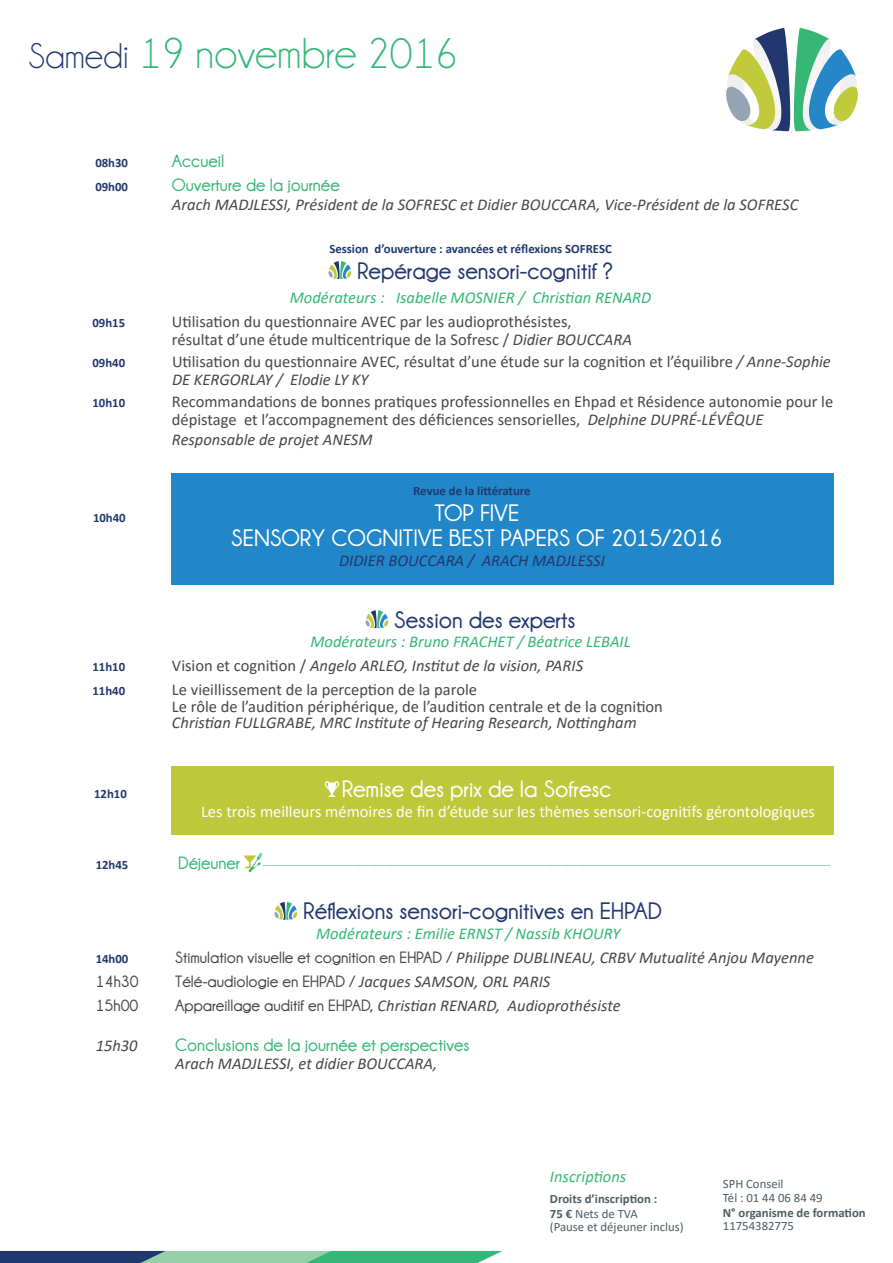
<style>
.page{position:relative;width:893px;height:1263px;background:#fff}
.page>*{position:absolute;margin:0;border:0;box-sizing:border-box;transform-origin:0 0}
.t1{font:43.5px "Champagne&Limousines";color:#34b776}
.t2{font:700 24px "Champagne&Limousines";color:#21386e}
.t3{font:700 24px/25.5px "Champagne&Limousines";color:#fff;text-align:center}
.t4{font:700 18px "Champagne&Limousines";color:#34b776}
.t5{font:16.5px/18px "Calibri";color:#464748}
.t6{font:italic 16.5px "Calibri";color:#464748}
.t7{font:italic 16.5px "Calibri";color:#34b776}
.t8{font:16.5px "Calibri";color:#fff}
.t9{font:700 16.5px "Champagne&Limousines";color:#464748}
.t10{font:italic 16.5px "Calibri";color:#21386e}
.t11{font:700 13.5px "Champagne&Limousines";color:#92d0a7}
.t12{font:700 12.75px "Calibri";color:#21386e}
.t13{font:12.75px/13.5px "Calibri";color:#4e5d65}
.t14{font:700 12.75px/15px "Calibri";color:#4e5d65}
.s1{font-size:36px;color:#21386e}
.s2{font-style:italic}
.s3{font-style:normal}
.s4{font-size:18px;color:#34b776}
.s5{font-family:"Champagne&Limousines";font-weight:700;font-style:normal}
.s6{font-family:"Calibri";font-weight:400;font-style:italic}
.s7{font-weight:400}
</style>
<div class="page">
<svg style="left:0;top:1251px;width:503px;height:12px;background:#539a88"></svg>
<svg style="left:328px;top:261px;width:23px;height:18px"></svg>
<div style="left:171px;top:473px;width:663px;height:111px;background:#2287c8"></div>
<svg style="left:726px;top:28px;width:132px;height:103px"></svg>
<svg style="left:366px;top:610px;width:22px;height:18px"></svg>
<div style="left:171px;top:766px;width:663px;height:68px;background:#bdc93b"></div>
<svg style="left:325px;top:781px;width:14px;height:16px"></svg>
<svg style="left:243px;top:852px;width:20px;height:21px"></svg>
<svg style="left:274px;top:902px;width:23px;height:18px"></svg>
<h1 class="t1" style="left:28px;top:29px;width:431px"><span class="s1">Samedi</span> 19 novembre 2016</h1>
<p class="t12" style="left:95px;top:154px;width:34px">08h30</p>
<p class="t4" style="left:172px;top:151px;width:54px">Accueil</p>
<p class="t12" style="left:95px;top:178px;width:34px">09h00</p>
<p class="t4" style="left:172px;top:175px;width:169px">Ouverture de la journée</p>
<p class="t6" style="left:172px;top:193px;width:628px">Arach MADJLESSI, Président de la SOFRESC et Didier BOUCCARA, Vice-Président de la SOFRESC</p>
<p class="t12" style="left:329px;top:240px;width:284px">Session d’ouverture : avancées et réflexions SOFRESC</p>
<h2 class="t2" style="left:357px;top:257px;width:257px">Repérage sensori-cognitif ?</h2>
<p class="t7" style="left:290px;top:286px;width:363px">Modérateurs : Isabelle MOSNIER / Christian RENARD</p>
<p class="t12" style="left:92px;top:313px;width:34px">09h15</p>
<p class="t5" style="left:172px;top:312px;width:461px">Utilisation du questionnaire AVEC par les audioprothésistes,<br>résultat d’une étude multicentrique de la Sofresc / <span class="s2">Didier BOUCCARA</span></p>
<p class="t12" style="left:92px;top:353px;width:34px">09h40</p>
<p class="t5" style="left:172px;top:352px;width:660px">Utilisation du questionnaire AVEC, résultat d’une étude sur la cognition et l’équilibre <span class="s2">/ Anne-Sophie<br>DE KERGORLAY / Elodie LY KY</span></p>
<p class="t12" style="left:92px;top:394px;width:34px">10h10</p>
<p class="t5" style="left:172px;top:392px;width:663px">Recommandations de bonnes pratiques professionnelles en Ehpad et Résidence autonomie pour le dépistage et l’accompagnement des déficiences sensorielles, <span class="s2">Delphine DUPRÉ-LÉVÊQUE</span></p>
<p class="t6" style="left:172px;top:428px;width:202px">Responsable de projet ANESM</p>
<p class="t12" style="left:413px;top:482px;width:119px">Revue de la littérature</p>
<h2 class="t3" style="left:231px;top:500px;width:493px">TOP FIVE<br>SENSORY COGNITIVE BEST PAPERS OF 2015/2016</h2>
<p class="t10" style="left:339px;top:549px;width:267px">DIDIER BOUCCARA / ARACH MADJLESSI</p>
<p class="t12" style="left:93px;top:508px;width:34px">10h40</p>
<h2 class="t2" style="left:394px;top:606px;width:183px">Session des experts</h2>
<p class="t7" style="left:310px;top:630px;width:322px">Modérateurs : Bruno FRACHET / Béatrice LEBAIL</p>
<p class="t12" style="left:92px;top:658px;width:34px">11h10</p>
<p class="t6" style="left:172px;top:654px;width:413px"><span class="s3">Vision et cognition /</span> Angelo ARLEO, Institut de la vision, PARIS</p>
<p class="t12" style="left:92px;top:682px;width:34px">11h40</p>
<p class="t5" style="left:172px;top:681px;width:492px;line-height:16.5px">Le vieillissement de la perception de la parole<br>Le rôle de l’audition périphérique, de l’audition centrale et de la cognition</p>
<p class="t6" style="left:172px;top:711px;width:466px">Christian FULLGRABE, MRC Institute of Hearing Research, Nottingham</p>
<p class="t12" style="left:94px;top:784px;width:34px">12h10</p>
<h2 class="t3" style="left:342px;top:776px;width:271px">Remise des prix de la Sofresc</h2>
<p class="t8" style="left:201px;top:800px;width:615px">Les trois meilleurs mémoires de fin d’étude sur les thèmes sensori-cognitifs gérontologiques</p>
<p class="t12" style="left:96px;top:856px;width:34px">12h45</p>
<p class="t11" style="left:178px;top:857px;width:654px"><span class="s4">Déjeuner</span> -------------------------------------------------------------------------------------------------------------------------------------------</p>
<h2 class="t2" style="left:303px;top:898px;width:360px">Réflexions sensori-cognitives en EHPAD</h2>
<p class="t7" style="left:316px;top:922px;width:306px">Modérateurs : Emilie ERNST / Nassib KHOURY</p>
<p class="t12" style="left:96px;top:950px;width:34px">14h00</p>
<p class="t6" style="left:175px;top:946px;width:640px"><span class="s5">Stimulation visuelle et cognition en EHPAD /</span> Philippe DUBLINEAU, CRBV Mutualité Anjou Mayenne</p>
<p class="t9" style="left:96px;top:972px;width:44px">14h30</p>
<p class="t9" style="left:175px;top:972px;width:377px">Télé-audiologie en EHPAD / <span class="s6">Jacques SAMSON, ORL PARIS</span></p>
<p class="t9" style="left:96px;top:996px;width:44px">15h00</p>
<p class="t6" style="left:175px;top:994px;width:447px"><span class="s5">Appareillage auditif en EHPAD,</span> Christian RENARD, Audioprothésiste</p>
<p class="t6" style="left:96px;top:1034px;width:43px">15h30</p>
<p class="t4" style="left:175px;top:1035px;width:296px">Conclusions de la journée et perspectives</p>
<p class="t6" style="left:175px;top:1052px;width:264px">Arach MADJLESSI, et didier BOUCCARA,</p>
<p class="t7" style="left:550px;top:1165px;width:78px">Inscriptions</p>
<p class="t14" style="left:550px;top:1190px;width:109px">Droits d’inscription :<br>75 € <span class="s7">Nets de TVA</span></p>
<p class="t13" style="left:550px;top:1220px;width:135px">(Pause et déjeuner inclus)</p>
<p class="t13" style="left:723px;top:1177px;width:101px">SPH Conseil<br>Tél : 01 44 06 84 49</p>
<p class="t14" style="left:723px;top:1204px;width:144px">N° organisme de formation</p>
<p class="t13" style="left:723px;top:1219px;width:73px">11754382775</p>
</div>
